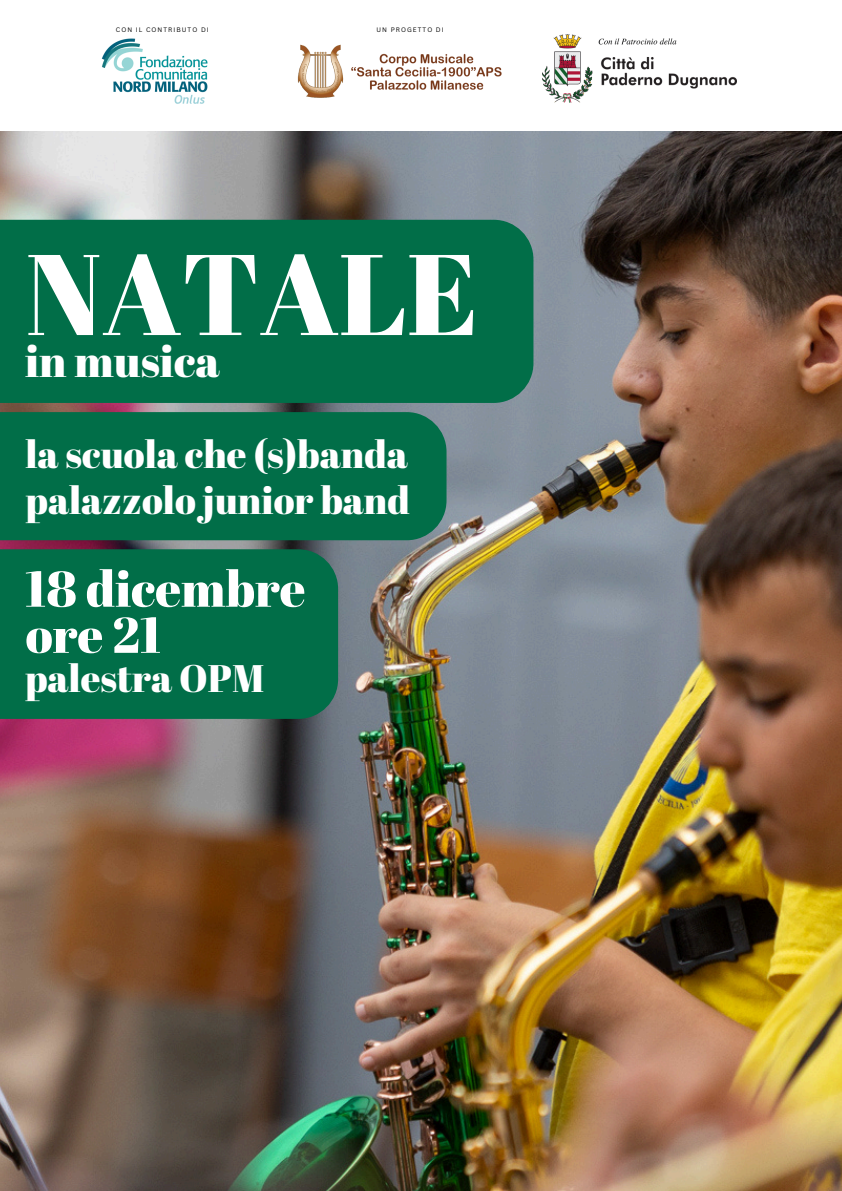
<style>
.page{position:relative;width:842px;height:1191px;background:#fff}
.page>*{position:absolute;margin:0;border:0;box-sizing:border-box;transform-origin:0 0}
.t1{font:114.3px "Abril Fatface";color:#fff}
.t2{font:50px "Abril Fatface";color:#fff}
.t3{font:44.4px "Abril Fatface";color:#fff}
.t4{font:38.3px "Abril Fatface";color:#fff}
.t5{font:6.3px "Canva Sans";letter-spacing:.165em;color:#000}
</style>
<div class="page">
<img style="left:0;top:131px;width:842px;height:1059px">
<div style="left:0;top:220px;width:533px;height:183px;background:#016e48"></div>
<div style="left:0;top:412px;width:446px;height:128px;background:#016e48"></div>
<div style="left:0;top:549px;width:338px;height:169px;background:#016e48"></div>
<img style="left:542px;top:34px;width:194px;height:68px">
<img style="left:297px;top:44px;width:205px;height:54px">
<img style="left:101px;top:38px;width:107px;height:66px">
<h4 class="t5" style="left:116px;top:25px;width:94px">CON IL CONTRIBUTO DI</h4>
<h4 class="t5" style="left:376px;top:25px;width:69px">UN PROGETTO DI</h4>
<p class="t1" style="left:26px;top:214px;width:454px">NATALE</p>
<p class="t3" style="left:25px;top:330px;width:196px">in musica</p>
<p class="t4" style="left:26px;top:427px;width:384px">la scuola che (s)banda</p>
<p class="t4" style="left:26px;top:473px;width:386px">palazzolo junior band</p>
<p class="t2" style="left:25px;top:553px;width:282px">18 dicembre</p>
<h1 class="t2" style="left:26px;top:600px;width:137px">ore 21</h1>
<h3 class="t4" style="left:25px;top:651px;width:241px">palestra OPM</h3>
</div>
